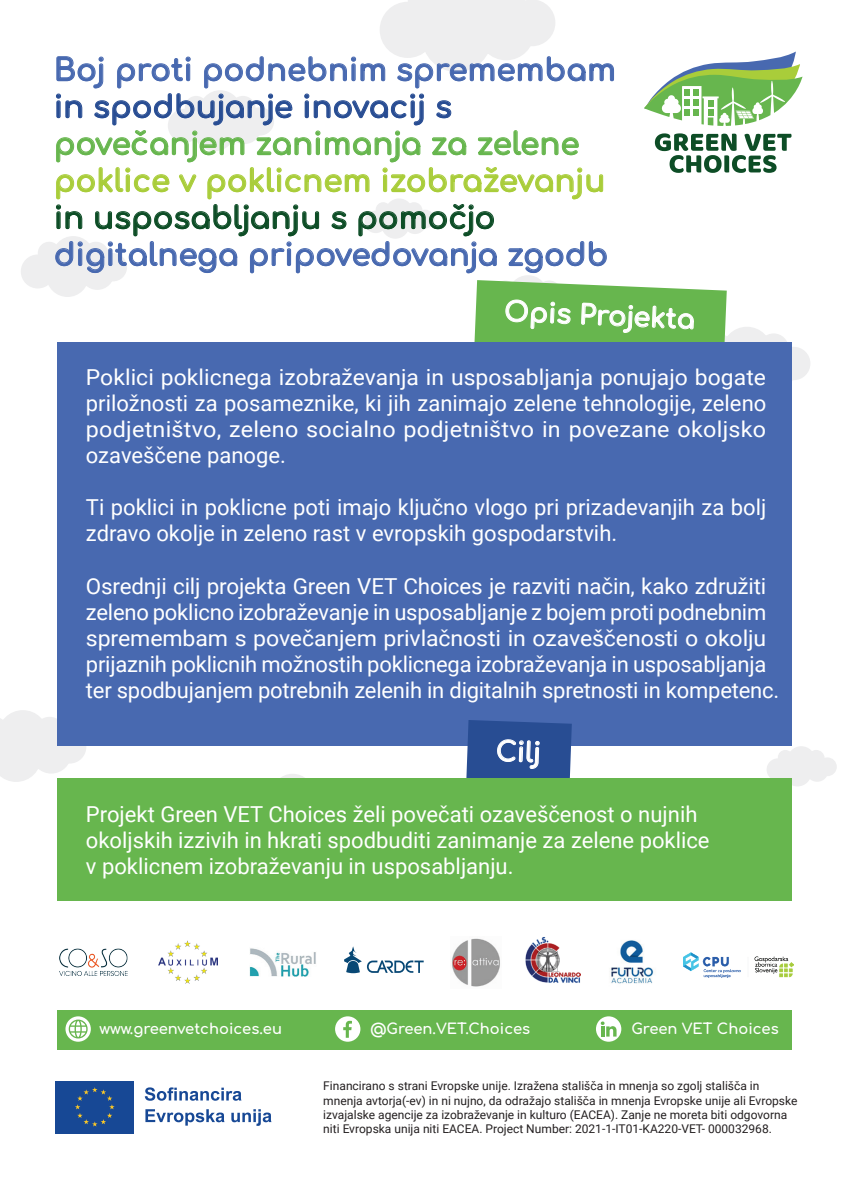
<style>
.page{position:relative;width:851px;height:1191px;background:#fff}
.page>*{position:absolute;margin:0;border:0;box-sizing:border-box;transform-origin:0 0}
.t1{font:700 30.8px "Comfortaa";color:#4869b0}
.t2{font:700 30.8px "Comfortaa";color:#a9cd3a}
.t3{font:700 30.8px "Comfortaa";color:#67b64e}
.t4{font:700 30.8px "Comfortaa";color:#0d4d26}
.t5{font:700 30.8px "Comfortaa";color:#284d93}
.t6{font:700 27.2px "Comfortaa";color:#fff}
.t7{font:22px/26px "Roboto";letter-spacing:-.005em;color:#fff}
.t8{font:22px/26px "Roboto";letter-spacing:-.005em;color:#fff;text-align:justify;scale:1.04 1}
.t9{font:700 14.6px "Comfortaa";color:#fff}
.t10{font:12px/14.4px "Roboto";color:#231f20}
</style>
<div class="page">
<div style="left:379px;top:2px;width:57px;height:56px;background:#eeeeef;border-radius:50%"></div>
<div style="left:478px;top:4px;width:56px;height:56px;background:#eeeeef;border-radius:50%"></div>
<div style="left:422px;top:2px;width:70px;height:70px;background:#eeeeef;border-radius:50%"></div>
<svg style="left:408px;top:0;width:117px;height:14px"></svg>
<div style="left:508px;top:0;width:47px;height:46px;background:#eeeeef;border-radius:50%"></div>
<div style="left:755px;top:350px;width:40px;height:40px;background:#4869b0;border-radius:50%"></div>
<div style="left:776px;top:347px;width:34px;height:33px;background:#eeeeef;border-radius:50%"></div>
<div style="left:31px;top:733px;width:40px;height:40px;background:#eeeeef;border-radius:50%"></div>
<svg style="left:0;top:710px;width:47px;height:72px"></svg>
<div style="left:35px;top:717px;width:30px;height:30px;background:#eeeeef;border-radius:50%"></div>
<div style="left:53px;top:730px;width:33px;height:33px;background:#eeeeef;border-radius:50%"></div>
<div style="left:787px;top:746px;width:28px;height:28px;background:#eeeeef;border-radius:50%"></div>
<div style="left:766px;top:758px;width:23px;height:23px;background:#eeeeef;border-radius:50%"></div>
<div style="left:805px;top:759px;width:23px;height:22px;background:#eeeeef;border-radius:50%"></div>
<div style="left:777px;top:750px;width:15px;height:15px;background:#eeeeef;border-radius:50%"></div>
<div style="left:783px;top:758px;width:28px;height:28px;background:#eeeeef;border-radius:50%"></div>
<div style="left:807px;top:750px;width:17px;height:17px;background:#eeeeef;border-radius:50%"></div>
<div style="left:818px;top:757px;width:18px;height:19px;background:#eeeeef;border-radius:50%"></div>
<div style="left:21px;top:254px;width:34px;height:34px;background:#eeeeef;border-radius:50%"></div>
<div style="left:38px;top:242px;width:22px;height:22px;background:#eeeeef;border-radius:50%"></div>
<div style="left:46px;top:254px;width:43px;height:43px;background:#eeeeef;border-radius:50%"></div>
<svg style="left:271px;top:773px;width:43px;height:43px"></svg>
<svg style="left:55px;top:52px;width:747px;height:323px"></svg>
<div style="left:57px;top:1009px;width:734px;height:40px;background:#67b64e"></div>
<svg style="left:335px;top:1016px;width:25px;height:25px"></svg>
<div style="left:596px;top:1016px;width:25px;height:25px;background:#fff;border-radius:50%"></div>
<svg style="left:600px;top:1021px;width:16px;height:15px"></svg>
<svg style="left:65px;top:1016px;width:26px;height:25px"></svg>
<svg style="left:69px;top:1019px;width:19px;height:19px"></svg>
<div style="left:57px;top:342px;width:734px;height:403px;background:#4869b0"></div>
<img style="left:249px;top:948px;width:67px;height:28px">
<img style="left:611px;top:940px;width:43px;height:44px">
<img style="left:451px;top:938px;width:49px;height:49px">
<img style="left:683px;top:952px;width:110px;height:25px">
<img style="left:159px;top:940px;width:59px;height:43px">
<img style="left:60px;top:948px;width:67px;height:27px">
<img style="left:525px;top:937px;width:55px;height:46px">
<svg style="left:344px;top:946px;width:79px;height:27px"></svg>
<svg style="left:464px;top:720px;width:107px;height:59px;background:#365a99"></svg>
<div style="left:57px;top:779px;width:734px;height:122px;background:#67b64e"></div>
<div style="left:54px;top:1079px;width:82px;height:55px;background:linear-gradient(to bottom,#fff,#fff)"></div>
<div style="left:56px;top:1080px;width:78px;height:53px;background:#174895"></div>
<svg style="left:75px;top:1087px;width:40px;height:39px"></svg>
<svg style="left:145px;top:1087px;width:96px;height:13px"></svg>
<svg style="left:145px;top:1109px;width:79px;height:16px"></svg>
<svg style="left:231px;top:1109px;width:40px;height:16px"></svg>
<h1 class="t1" style="left:54px;top:41px;width:563px">Boj proti podnebnim spremembam</h1>
<h1 class="t5" style="left:54px;top:78px;width:399px">in spodbujanje inovacij s</h1>
<h1 class="t3" style="left:54px;top:115px;width:527px">povečanjem zanimanja za zelene</h1>
<h1 class="t2" style="left:54px;top:152px;width:553px">poklice v poklicnem izobraževanju</h1>
<h1 class="t4" style="left:54px;top:189px;width:443px">in usposabljanju s pomočjo</h1>
<h1 class="t1" style="left:54px;top:226px;width:555px">digitalnega pripovedovanja zgodb</h1>
<p class="t6" style="left:505px;top:287px;width:193px;rotate:2deg">Opis Projekta</p>
<p class="t8" style="left:86px;top:364px;width:655px">Poklici poklicnega izobraževanja in usposabljanja ponujajo bogate priložnosti za posameznike, ki jih zanimajo zelene tehnologije, zeleno podjetništvo, zeleno socialno podjetništvo in povezane okoljsko ozaveščene panoge.</p>
<p class="t7" style="left:86px;top:494px;width:681px">Ti poklici in poklicne poti imajo ključno vlogo pri prizadevanjih za bolj zdravo okolje in zeleno rast v evropskih gospodarstvih.</p>
<p class="t7" style="left:86px;top:572px;width:694px">Osrednji cilj projekta Green VET Choices je razviti način, kako združiti zeleno poklicno izobraževanje in usposabljanje z bojem proti podnebnim spremembam s povečanjem privlačnosti in ozaveščenosti o okolju prijaznih poklicnih možnostih poklicnega izobraževanja in usposabljanja ter spodbujanjem potrebnih zelenih in digitalnih spretnosti in kompetenc.</p>
<p class="t6" style="left:496px;top:726px;width:47px;rotate:2deg">Cilj</p>
<p class="t7" style="left:86px;top:800px;width:625px">Projekt Green VET Choices želi povečati ozaveščenost o nujnih okoljskih izzivih in hkrati spodbuditi zanimanje za zelene poklice v poklicnem izobraževanju in usposabljanju.</p>
<p class="t9" style="left:99px;top:1015px;width:184px">www.greenvetchoices.eu</p>
<p class="t9" style="left:370px;top:1015px;width:161px">@Green.VET.Choices</p>
<p class="t9" style="left:631px;top:1015px;width:149px">Green VET Choices</p>
<p class="t10" style="left:323px;top:1078px;width:475px">Financirano s strani Evropske unije. Izražena stališča in mnenja so zgolj stališča in mnenja avtorja(-ev) in ni nujno, da odražajo stališča in mnenja Evropske unije ali Evropske izvajalske agencije za izobraževanje in kulturo (EACEA). Zanje ne moreta biti odgovorna niti Evropska unija niti EACEA. Project Number: 2021-1-IT01-KA220-VET- 000032968.</p>
</div>
